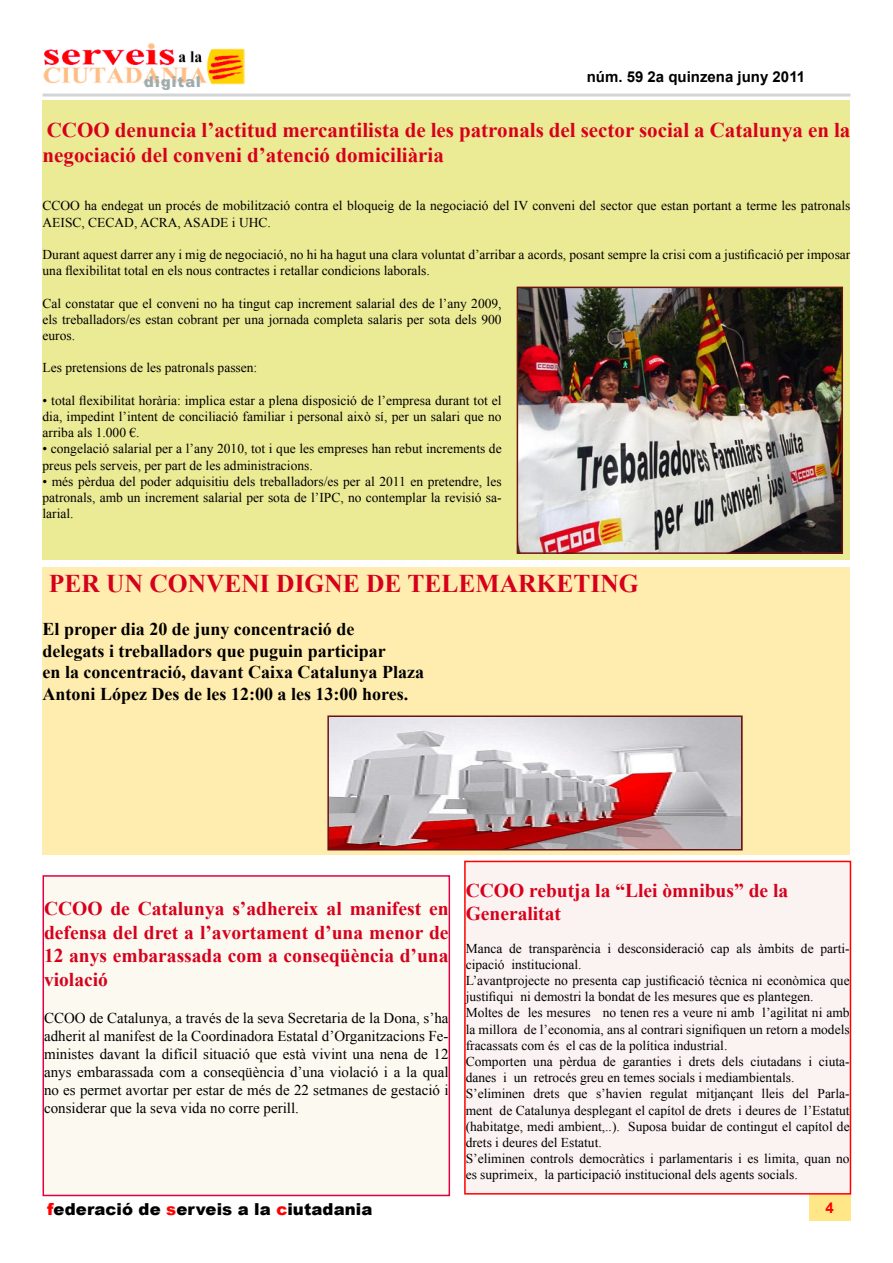
<style>
.page{position:relative;width:893px;height:1263px;background:#fff}
.page>*{position:absolute;margin:0;border:0;box-sizing:border-box;transform-origin:0 0}
.t1{font:700 25.5px "Times New Roman";color:#d7001c}
.t2{font:700 21px/25.2px "Times New Roman";color:#d7001c}
.t3{font:700 19.5px/23.4px "Times New Roman";color:#d7001c;text-align:justify}
.t4{font:700 18px/21.6px "Times New Roman";color:#000}
.t5{font:900 16.5px "Arial";letter-spacing:.005em;color:#000}
.t6{font:15px/18px "Times New Roman";color:#000;text-align:justify}
.t7{font:700 15px "Arial";color:#000}
.t8{font:italic 900 15px "Arial";letter-spacing:.06em;color:#9eacae}
.t9{font:13.5px/16.2px "Times New Roman";color:#000}
.s1{color:#f00}
</style>
<div class="page">
<img style="left:43px;top:43px;width:201px;height:41px">
<hr style="left:43px;top:94px;width:807px;height:3px;background:#d3d4d5">
<div style="left:809px;top:1194px;width:41px;height:26px;background:#ffe787"></div>
<div style="left:43px;top:568px;width:807px;height:287px;background:#ffedaf"></div>
<div style="left:43px;top:100px;width:807px;height:460px;background:#ebea95"></div>
<div style="left:43px;top:876px;width:406px;height:319px;background:#fbf9f0"></div>
<div style="left:43px;top:875px;width:407px;height:321px;border:2px solid #e20043"></div>
<div style="left:465px;top:861px;width:385px;height:333px;background:#faf3f1"></div>
<div style="left:464px;top:861px;width:387px;height:333px;border:2px solid #f00"></div>
<img style="left:330px;top:718px;width:410px;height:129px">
<div style="left:327px;top:715px;width:416px;height:135px;border:2px solid #6b1315"></div>
<img style="left:520px;top:290px;width:320px;height:261px">
<div style="left:517px;top:287px;width:326px;height:267px;border:2px solid #6b1315"></div>
<p class="t8" style="left:145px;top:73px;width:59px">digital</p>
<p class="t7" style="left:587px;top:67px;width:210px">núm. 59 2a quinzena juny 2011</p>
<h2 class="t2" style="left:43px;top:116px;width:809px">CCOO denuncia l’actitud mercantilista de les patronals del sector social a Catalunya en la negociació del conveni d’atenció domiciliària</h2>
<p class="t9" style="left:43px;top:198px;width:809px">CCOO ha endegat un procés de mobilització contra el bloqueig de la negociació del IV conveni del sector que estan portant a terme les patronals<br>AEISC, CECAD, ACRA, ASADE i UHC.</p>
<p class="t9" style="left:43px;top:246px;width:809px">Durant aquest darrer any i mig de negociació, no hi ha hagut una clara voluntat d’arribar a acords, posant sempre la crisi com a justificació per imposar una flexibilitat total en els nous contractes i retallar condicions laborals.</p>
<p class="t9" style="left:43px;top:295px;width:461px;text-align:justify">Cal constatar que el conveni no ha tingut cap increment salarial des de l’any 2009, els treballadors/es estan cobrant per una jornada completa salaris per sota dels 900 euros.</p>
<p class="t9" style="left:43px;top:360px;width:216px">Les pretensions de les patronals passen:</p>
<p class="t9" style="left:43px;top:392px;width:461px;text-align:justify">• total flexibilitat horària: implica estar a plena disposició de l’empresa durant tot el dia, impedint l’intent de conciliació familiar i personal això sí, per un salari que no arriba als 1.000 €.</p>
<p class="t9" style="left:43px;top:441px;width:461px">• congelació salarial per a l’any 2010, tot i que les empreses han rebut increments de preus pels serveis, per part de les administracions.</p>
<p class="t9" style="left:43px;top:473px;width:461px;text-align:justify">• més pèrdua del poder adquisitiu dels treballadors/es per al 2011 en pretendre, les patronals, amb un increment salarial per sota de l’IPC, no contemplar la revisió sa&shy;larial.</p>
<h1 class="t1" style="left:49px;top:566px;width:591px">PER UN CONVENI DIGNE DE TELEMARKETING</h1>
<h3 class="t4" style="left:43px;top:618px;width:383px">El proper dia 20 de juny concentració de<br>delegats i treballadors que puguin participar<br>en la concentració, davant Caixa Catalunya Plaza Antoni López Des de les 12:00 a les 13:00 hores.</h3>
<h3 class="t3" style="left:44px;top:897px;width:406px">CCOO de Catalunya s’adhereix al manifest en defensa del dret a l’avortament d’una menor de 12 anys embarassada com a conseqüència d’una violació</h3>
<p class="t6" style="left:44px;top:1009px;width:406px">CCOO de Catalunya, a través de la seva Secretaria de la Dona, s’ha adherit al manifest de la Coordinadora Estatal d’Organitzacions Fe&shy;ministes davant la difícil situació que està vivint una nena de 12 anys embarassada com a conseqüència d’una violació i a la qual no es permet avortar per estar de més de 22 setmanes de gestació i considerar que la seva vida no corre perill.</p>
<p class="t5" style="left:47px;top:1197px;width:327px"><span class="s1">f</span>ederació de <span class="s1">s</span>erveis a la <span class="s1">c</span>iutadania</p>
<h3 class="t3" style="left:466px;top:878px;width:324px">CCOO rebutja la “Llei òmnibus” de la<br>Generalitat</h3>
<p class="t9" style="left:466px;top:940px;width:386px">Manca de transparència i desconsideració cap als àmbits de parti&shy;cipació institucional.<br>L’avantprojecte no presenta cap justificació tècnica ni econòmica que justifiqui ni demostri la bondat de les mesures que es plantegen.<br>Moltes de les mesures no tenen res a veure ni amb l’agilitat ni amb la millora de l’economia, ans al contrari signifiquen un retorn a models fracassats com és el cas de la política industrial.<br>Comporten una pèrdua de garanties i drets dels ciutadans i ciuta&shy;danes i un retrocés greu en temes socials i mediambientals.<br>S’eliminen drets que s’havien regulat mitjançant lleis del Parla&shy;ment de Catalunya desplegant el capítol de drets i deures de l’Estatut (habitatge, medi ambient,..). Suposa buidar de contingut el capítol de drets i deures del Estatut.<br>S’eliminen controls democràtics i parlamentaris i es limita, quan no es suprimeix, la participació institucional dels agents socials.</p>
</div>
